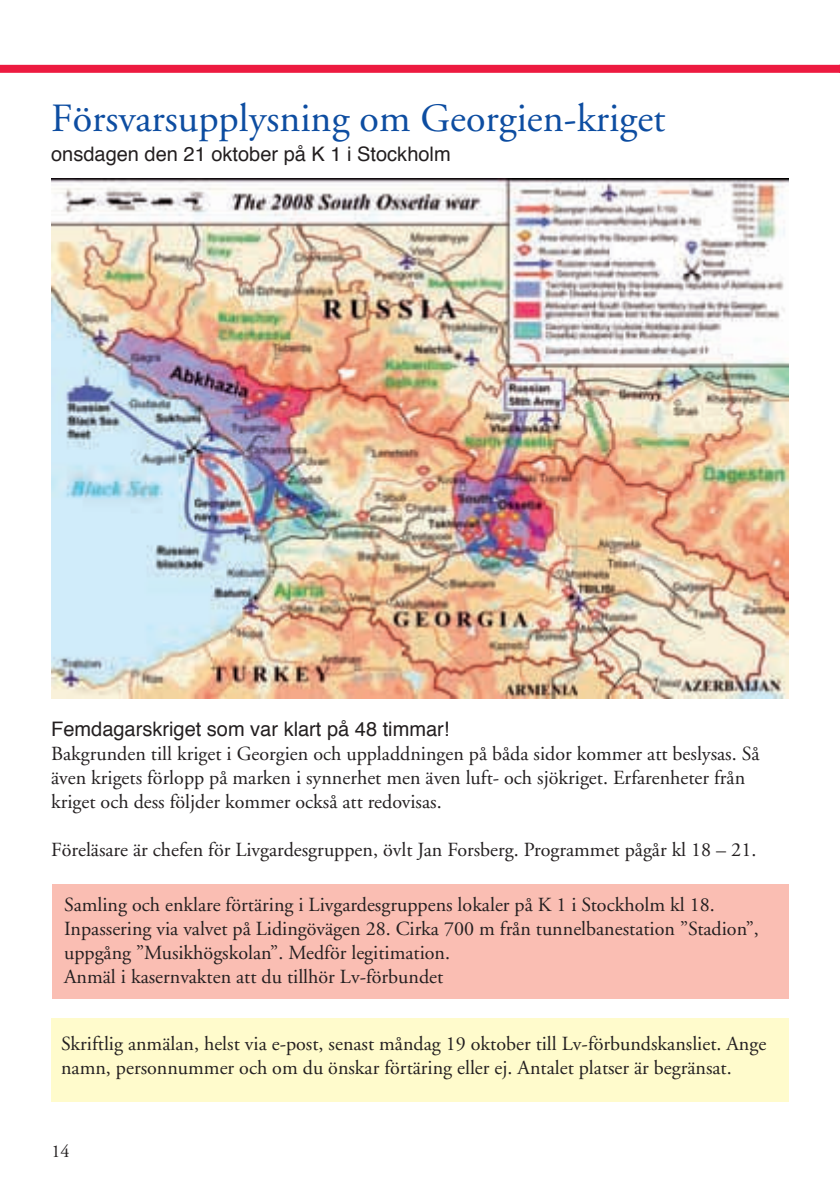
<style>
.page{position:relative;width:840px;height:1191px;background:#fff}
.page>*{position:absolute;margin:0;border:0;box-sizing:border-box;transform-origin:0 0}
.t1{font:40px "Adobe Garamond";color:#0d4da1}
.t2{font:20px/24px "Adobe Garamond";color:#231f20}
.t3{font:20px "Helvetica";color:#231f20}
.t4{font:18px "Adobe Garamond";color:#231f20}
</style>
<div class="page">
<div style="left:52px;top:884px;width:736px;height:115px;background:#fabeb3"></div>
<div style="left:51px;top:1018px;width:737px;height:83px;background:#fffbcc"></div>
<div style="left:0;top:65px;width:839px;height:8px;background:#ed1a40"></div>
<img style="left:51px;top:178px;width:737px;height:521px">
<h1 class="t1" style="left:51px;top:97px;width:615px">Försvarsupplysning om Georgien-kriget</h1>
<p class="t3" style="left:51px;top:138px;width:401px">onsdagen den 21 oktober på K 1 i Stockholm</p>
<p class="t3" style="left:51px;top:713px;width:399px">Femdagarskriget som var klart på 48 timmar!</p>
<p class="t2" style="left:51px;top:742px;width:709px">Bakgrunden till kriget i Georgien och uppladdningen på båda sidor kommer att beslysas. Så även krigets förlopp på marken i synnerhet men även luft- och sjökriget. Erfarenheter från kriget och dess följder kommer också att redovisas.</p>
<p class="t2" style="left:51px;top:838px;width:706px">Föreläsare är chefen för Livgardesgruppen, övlt Jan Forsberg. Programmet pågår kl 18 – 21.</p>
<p class="t2" style="left:64px;top:893px;width:695px">Samling och enklare förtäring i Livgardesgruppens lokaler på K 1 i Stockholm kl 18.<br>Inpassering via valvet på Lidingövägen 28. Cirka 700 m från tunnelbanestation ”Stadion”, uppgång ”Musikhögskolan”. Medför legitimation.<br>Anmäl i kasernvakten att du tillhör Lv-förbundet</p>
<p class="t2" style="left:61px;top:1031px;width:706px">Skriftlig anmälan, helst via e-post, senast måndag 19 oktober till Lv-förbundskansliet. Ange namn, personnummer och om du önskar förtäring eller ej. Antalet platser är begränsat.</p>
<p class="t4" style="left:51px;top:1141px;width:19px">14</p>
</div>
